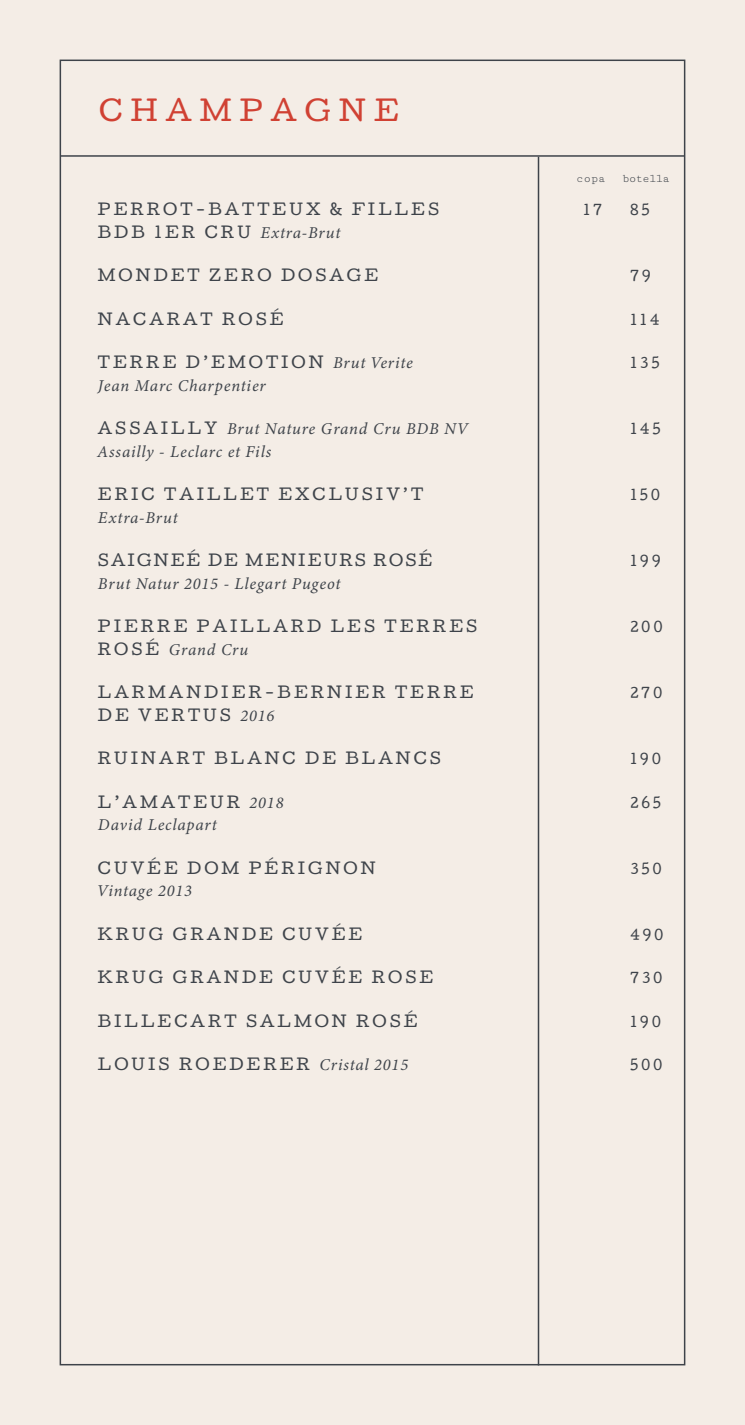
<style>
.page{position:relative;width:745px;height:1425px;background:#fff}
.page>*{position:absolute;margin:0;border:0;box-sizing:border-box;transform-origin:0 0}
.t1{font:27px "Cutive";letter-spacing:.3em;color:#d04133}
.t2{font:italic 16.5px "Minion Variable Concept";letter-spacing:.05em;color:#3e434a}
.t3{font:15px "Cutive";letter-spacing:.2em;color:#3e434a}
.t4{font:15px "Cutive";letter-spacing:.14em;color:#3e434a}
.t5{font:13.5px "Cutive";letter-spacing:.2em;color:#3e434a}
.t6{font:12px "Cutive Mono";letter-spacing:-.05em;color:#3e434a}
.s1{font-family:"Cutive";font-style:normal;font-size:15px}
.s2{font-family:"Minion Variable Concept";font-style:italic;font-size:16.5px}
</style>
<div class="page">
<div style="left:0;top:0;width:744px;height:1424px;background:#f4ede6"></div>
<hr style="left:60px;top:155px;width:624px;height:2px;background:#3e434a">
<hr style="left:537px;top:157px;width:2px;height:1208px;background:#3e434a">
<h1 class="t1" style="left:99px;top:90px;width:301px">CHAMPAGNE</h1>
<p class="t6" style="left:576px;top:172px;width:31px">copa</p>
<p class="t6" style="left:622px;top:172px;width:49px">botella</p>
<p class="t3" style="left:98px;top:198px;width:342px">PERROT-BATTEUX &amp; FILLES</p>
<p class="t5" style="left:583px;top:199px;width:20px">17</p>
<p class="t5" style="left:629px;top:199px;width:21px">85</p>
<p class="t2" style="left:98px;top:221px;width:244px"><span class="s1">BDB 1ER CRU</span> Extra-Brut</p>
<p class="t3" style="left:98px;top:264px;width:282px">MONDET ZERO DOSAGE</p>
<p class="t5" style="left:629px;top:265px;width:22px">79</p>
<p class="t3" style="left:98px;top:307px;width:187px">NACARAT ROSÉ</p>
<p class="t5" style="left:629px;top:309px;width:31px">114</p>
<p class="t3" style="left:98px;top:351px;width:316px">TERRE D’EMOTION <span class="s2">Brut Verite</span></p>
<p class="t5" style="left:629px;top:352px;width:31px">135</p>
<p class="t2" style="left:98px;top:374px;width:169px">Jean Marc Charpentier</p>
<p class="t2" style="left:98px;top:417px;width:370px"><span class="s1">ASSAILLY</span> Brut Nature Grand Cru BDB NV</p>
<p class="t5" style="left:629px;top:418px;width:32px">145</p>
<p class="t2" style="left:98px;top:440px;width:175px">Assailly - Leclarc et Fils</p>
<p class="t3" style="left:98px;top:483px;width:327px">ERIC TAILLET EXCLUSIV’T</p>
<p class="t5" style="left:629px;top:484px;width:32px">150</p>
<p class="t2" style="left:98px;top:506px;width:81px">Extra-Brut</p>
<p class="t4" style="left:98px;top:549px;width:336px">SAIGNEÉ DE MENIEURS ROSÉ</p>
<p class="t5" style="left:629px;top:550px;width:32px">199</p>
<p class="t2" style="left:98px;top:572px;width:244px">Brut Natur 2015 - Llegart Pugeot</p>
<p class="t3" style="left:98px;top:615px;width:380px">PIERRE PAILLARD LES TERRES</p>
<p class="t5" style="left:629px;top:616px;width:34px">200</p>
<p class="t2" style="left:98px;top:638px;width:152px"><span class="s1">ROSÉ</span> Grand Cru</p>
<p class="t3" style="left:98px;top:681px;width:377px">LARMANDIER-BERNIER TERRE</p>
<p class="t5" style="left:629px;top:682px;width:34px">270</p>
<p class="t3" style="left:98px;top:703px;width:178px">DE VERTUS <span class="s2">2016</span></p>
<p class="t3" style="left:98px;top:747px;width:344px">RUINART BLANC DE BLANCS</p>
<p class="t5" style="left:629px;top:748px;width:32px">190</p>
<p class="t3" style="left:98px;top:790px;width:187px">L’AMATEUR <span class="s2">2018</span></p>
<p class="t5" style="left:629px;top:792px;width:33px">265</p>
<p class="t2" style="left:98px;top:813px;width:120px">David Leclapart</p>
<p class="t3" style="left:98px;top:856px;width:279px">CUVÉE DOM PÉRIGNON</p>
<p class="t5" style="left:629px;top:858px;width:33px">350</p>
<p class="t2" style="left:98px;top:879px;width:96px">Vintage 2013</p>
<p class="t3" style="left:98px;top:922px;width:266px">KRUG GRANDE CUVÉE</p>
<p class="t5" style="left:629px;top:924px;width:35px">490</p>
<p class="t3" style="left:98px;top:966px;width:336px">KRUG GRANDE CUVÉE ROSE</p>
<p class="t5" style="left:629px;top:967px;width:34px">730</p>
<p class="t3" style="left:98px;top:1009px;width:321px">BILLECART SALMON ROSÉ</p>
<p class="t5" style="left:629px;top:1011px;width:32px">190</p>
<p class="t3" style="left:98px;top:1053px;width:311px">LOUIS ROEDERER <span class="s2">Cristal 2015</span></p>
<p class="t5" style="left:629px;top:1054px;width:34px">500</p>
</div>
